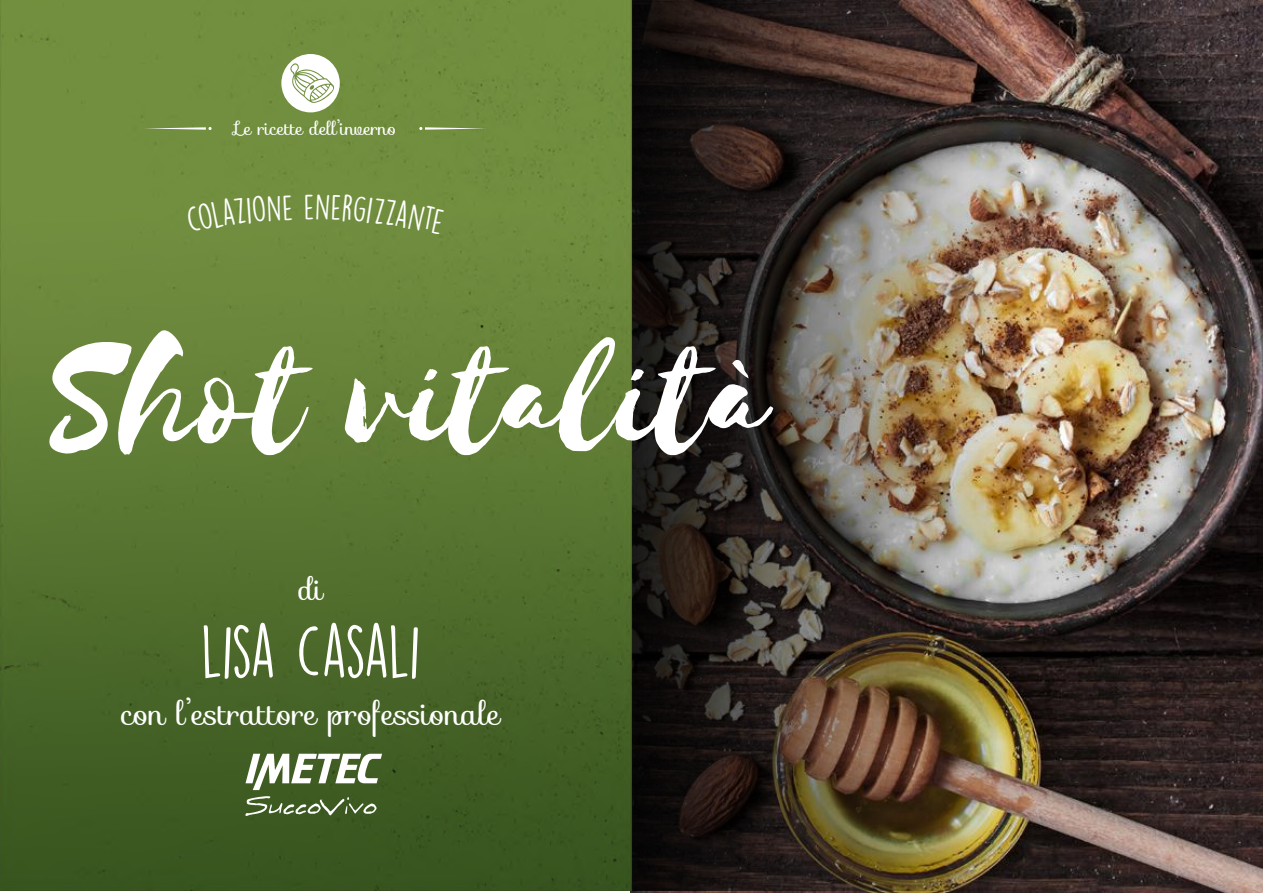
<style>
.page{position:relative;width:1263px;height:893px;background:#fff}
.page>*{position:absolute;margin:0;border:0;box-sizing:border-box;transform-origin:0 0}
.t1{font:172.35px "Selima";color:#fff}
.t2{font:66px "DK Lemon Yellow Sun";letter-spacing:-.04em;color:#fff}
.t3{font:33px "DK Lemon Yellow Sun";color:#fff}
.t4{font:31.5px "Sofia";color:#fff}
.t5{font:30px "Sofia";color:#fff}
.t6{font:18px "Sofia";color:#fff}
</style>
<div class="page">
<img style="left:630px;top:1px;width:633px;height:892px">
<img style="left:0;top:0;width:1060px;height:891px">
<div style="left:281px;top:54px;width:59px;height:58px;background:#fff;border-radius:50%"></div>
<svg style="left:245px;top:754px;width:137px;height:36px"></svg>
<svg style="left:245px;top:796px;width:132px;height:20px;background:#637a4d"></svg>
<svg style="left:144px;top:127px;width:68px;height:3px"></svg>
<svg style="left:419px;top:127px;width:68px;height:3px"></svg>
<svg style="left:290px;top:63px;width:44px;height:40px"></svg>
<div style="left:185px;top:194px;width:107px;height:38px;background:#718e3f"></div>
<div style="left:316px;top:194px;width:128px;height:41px;background:#718e3f"></div>
<p class="t6" style="left:235px;top:115px;width:163px">Le ricette dell’inverno</p>
<p class="t3" style="left:304px;top:187px;width:13px">E</p>
<h1 class="t1" style="left:54px;top:303px;width:716px">Shot vitalità</h1>
<p class="t5" style="left:298px;top:566px;width:26px">di</p>
<h2 class="t2" style="left:200px;top:612px;width:222px">LISA CASALI</h2>
<p class="t4" style="left:121px;top:690px;width:381px">con l’estrattore professionale</p>
</div>
